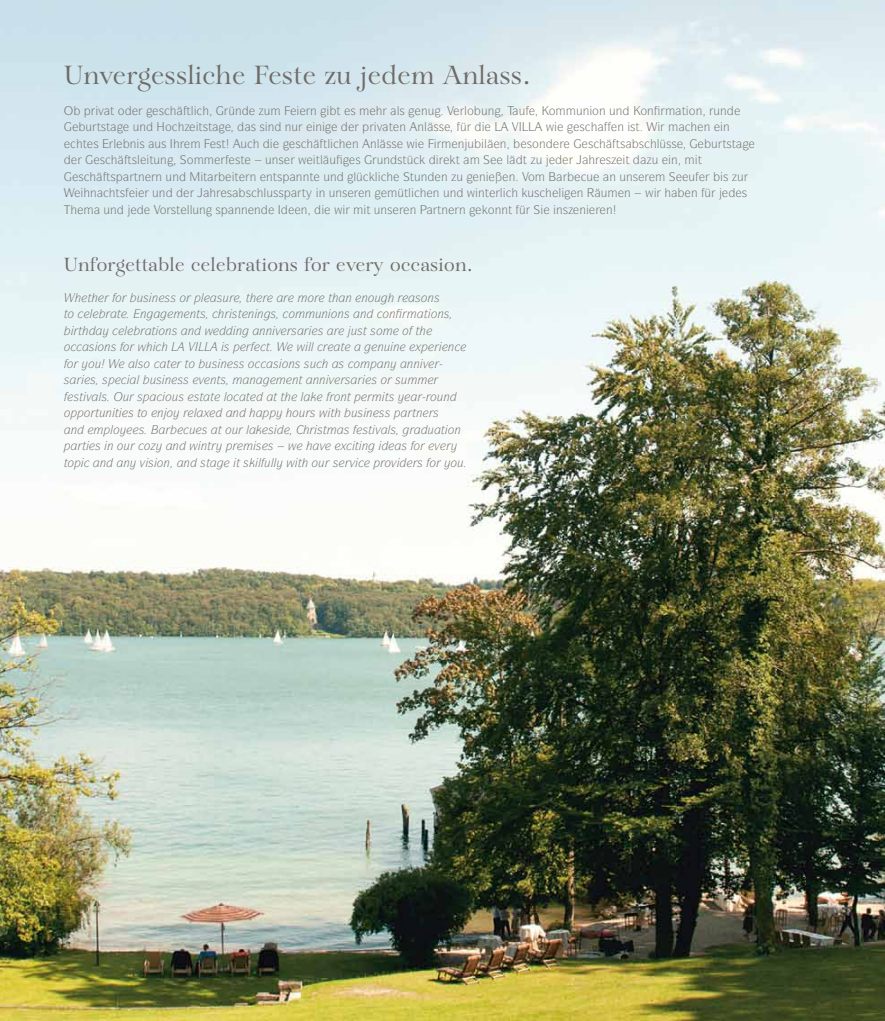
<style>
.page{position:relative;width:885px;height:1021px;background:#fff}
.page>*{position:absolute;margin:0;border:0;box-sizing:border-box;transform-origin:0 0}
.t1{font:27px "Aria Pro";color:#6f6b67}
.t2{font:19.5px "Aria Pro";color:#6f6b67}
.t3{font:italic 12px "Itc Symbol";color:#6f6b67}
.t4{font:12px "Itc Symbol";color:#6f6b67}
</style>
<div class="page">
<img style="left:0;top:0;width:884px;height:1020px">
<svg style="left:356px;top:295px;width:5px;height:7px"></svg>
<svg style="left:353px;top:312px;width:6px;height:6px"></svg>
<svg style="left:390px;top:342px;width:3px;height:9px"></svg>
<svg style="left:400px;top:342px;width:47px;height:11px"></svg>
<svg style="left:455px;top:345px;width:11px;height:6px"></svg>
<svg style="left:102px;top:359px;width:33px;height:9px"></svg>
<svg style="left:154px;top:361px;width:28px;height:7px"></svg>
<svg style="left:199px;top:359px;width:6px;height:9px"></svg>
<svg style="left:218px;top:359px;width:2px;height:9px"></svg>
<svg style="left:227px;top:361px;width:6px;height:7px"></svg>
<svg style="left:255px;top:361px;width:18px;height:7px"></svg>
<svg style="left:279px;top:359px;width:3px;height:9px"></svg>
<svg style="left:64px;top:359px;width:26px;height:25px"></svg>
<svg style="left:108px;top:375px;width:28px;height:11px"></svg>
<svg style="left:143px;top:375px;width:6px;height:9px"></svg>
<svg style="left:162px;top:375px;width:3px;height:9px"></svg>
<svg style="left:172px;top:378px;width:5px;height:6px"></svg>
<svg style="left:193px;top:378px;width:5px;height:6px"></svg>
<svg style="left:204px;top:378px;width:6px;height:6px"></svg>
<svg style="left:233px;top:378px;width:16px;height:6px"></svg>
<svg style="left:256px;top:378px;width:36px;height:8px"></svg>
<svg style="left:64px;top:392px;width:9px;height:9px"></svg>
<svg style="left:83px;top:392px;width:3px;height:9px"></svg>
<svg style="left:92px;top:394px;width:6px;height:7px"></svg>
<svg style="left:188px;top:394px;width:5px;height:7px"></svg>
<svg style="left:204px;top:394px;width:16px;height:7px"></svg>
<svg style="left:450px;top:392px;width:7px;height:9px"></svg>
<svg style="left:70px;top:411px;width:13px;height:8px"></svg>
<svg style="left:91px;top:411px;width:5px;height:6px"></svg>
<svg style="left:173px;top:408px;width:59px;height:11px"></svg>
<svg style="left:240px;top:408px;width:51px;height:11px"></svg>
<svg style="left:107px;top:458px;width:16px;height:9px"></svg>
<svg style="left:130px;top:460px;width:6px;height:9px"></svg>
<svg style="left:145px;top:458px;width:3px;height:9px"></svg>
<svg style="left:154px;top:458px;width:3px;height:9px"></svg>
<svg style="left:170px;top:460px;width:13px;height:8px"></svg>
<svg style="left:191px;top:458px;width:6px;height:9px"></svg>
<svg style="left:210px;top:458px;width:26px;height:11px"></svg>
<svg style="left:249px;top:458px;width:17px;height:9px"></svg>
<svg style="left:277px;top:458px;width:30px;height:11px"></svg>
<svg style="left:325px;top:460px;width:5px;height:7px"></svg>
<svg style="left:426px;top:458px;width:24px;height:11px"></svg>
<svg style="left:64px;top:106px;width:690px;height:110px;background:#e1eff3"></svg>
<div style="left:65px;top:293px;width:280px;height:27px;background:#e7f5f6"></div>
<svg style="left:367px;top:293px;width:64px;height:25px"></svg>
<svg style="left:383px;top:326px;width:49px;height:9px"></svg>
<div style="left:64px;top:326px;width:313px;height:27px;background:#e7f5f6"></div>
<div style="left:306px;top:359px;width:136px;height:25px;background:#eef8f7"></div>
<div style="left:107px;top:392px;width:60px;height:27px;background:#f4f8f7"></div>
<svg style="left:234px;top:392px;width:63px;height:9px"></svg>
<div style="left:304px;top:392px;width:130px;height:27px;background:#f4f8f7"></div>
<svg style="left:63px;top:425px;width:138px;height:27px"></svg>
<svg style="left:211px;top:425px;width:246px;height:27px"></svg>
<svg style="left:65px;top:458px;width:34px;height:11px"></svg>
<svg style="left:339px;top:458px;width:79px;height:11px"></svg>
<h1 class="t1" style="left:64px;top:59px;width:468px">Unvergessliche Feste zu jedem Anlass.</h1>
<p class="t4" style="left:98px;top:103px;width:28px">❖ ▼ □</p>
<p class="t4" style="left:159px;top:103px;width:36px">▲ ▼●</p>
<p class="t4" style="left:310px;top:103px;width:47px">■ ▼ ▲</p>
<p class="t4" style="left:464px;top:103px;width:32px">●□ ◆■</p>
<p class="t4" style="left:576px;top:103px;width:48px">◆■ □■ ◆■</p>
<p class="t4" style="left:681px;top:103px;width:47px">▼ □■ ◆■</p>
<p class="t4" style="left:86px;top:119px;width:26px">◆ ▼▲▼</p>
<p class="t4" style="left:133px;top:119px;width:41px">◆■ ★□</p>
<p class="t4" style="left:198px;top:119px;width:15px">▼▲▼</p>
<p class="t4" style="left:251px;top:119px;width:49px">▲ ▲■ ■◆</p>
<p class="t4" style="left:315px;top:119px;width:8px">■</p>
<p class="t4" style="left:377px;top:119px;width:69px">❖▼■ ■●▲▲</p>
<p class="t4" style="left:617px;top:119px;width:24px">■ ▲▼</p>
<p class="t4" style="left:83px;top:136px;width:85px">▼▲ ● ■▲ ◆▲</p>
<p class="t4" style="left:216px;top:136px;width:32px">▲▼ ◆</p>
<p class="t4" style="left:295px;top:136px;width:36px">▲ ▼●</p>
<p class="t4" style="left:352px;top:136px;width:46px">■ ■● ▲▲</p>
<p class="t4" style="left:458px;top:136px;width:50px">■◆● ■</p>
<p class="t4" style="left:527px;top:136px;width:20px">▲□■</p>
<p class="t4" style="left:588px;top:136px;width:90px">▲ ▼▲ ▲ ●✓▲▲</p>
<p class="t4" style="left:711px;top:136px;width:26px">◆ ▼▲▼</p>
<p class="t4" style="left:100px;top:152px;width:69px">▲ ▼▲● ▼◆■</p>
<p class="t4" style="left:265px;top:152px;width:20px">◆■▲</p>
<p class="t4" style="left:316px;top:152px;width:22px">▼● ◆</p>
<p class="t4" style="left:355px;top:152px;width:60px">▲ ◆■ ▲▼✓</p>
<p class="t4" style="left:506px;top:152px;width:38px">● ▼ ◆</p>
<p class="t4" style="left:78px;top:169px;width:39px">▲ ▼▲</p>
<p class="t4" style="left:134px;top:169px;width:47px">▼■ ■ ◆■</p>
<p class="t4" style="left:203px;top:169px;width:135px">▼ ▼ ■ ■▼▲ ■■▼ ◆■</p>
<p class="t4" style="left:353px;top:169px;width:26px">●✓ ●</p>
<p class="t4" style="left:410px;top:169px;width:55px">▼◆■ ■ ◆</p>
<p class="t4" style="left:479px;top:169px;width:57px">■ ■ □</p>
<p class="t4" style="left:586px;top:169px;width:53px">◆ ■ ◆■▲</p>
<p class="t4" style="left:688px;top:169px;width:57px">◆ ▲ ◆</p>
<p class="t4" style="left:90px;top:185px;width:37px">■ ▼▲</p>
<p class="t4" style="left:227px;top:185px;width:58px">▲ ▲ ●◆▲▲</p>
<p class="t4" style="left:302px;top:185px;width:47px">▼ ■ ◆■▲</p>
<p class="t4" style="left:364px;top:185px;width:48px">■ ✓▼●</p>
<p class="t4" style="left:433px;top:185px;width:25px">■ ◆■</p>
<p class="t4" style="left:478px;top:185px;width:26px">■▼ ●</p>
<p class="t4" style="left:160px;top:202px;width:103px">□ ▲▼ ●●◆■ ▲ ■■ ■</p>
<p class="t4" style="left:301px;top:202px;width:8px">■</p>
<p class="t4" style="left:366px;top:202px;width:28px">▼ ◆■▲</p>
<p class="t4" style="left:409px;top:202px;width:58px">■ ▼■ ■</p>
<p class="t4" style="left:487px;top:202px;width:40px">□■■▼ ✓</p>
<p class="t4" style="left:556px;top:202px;width:31px">■▲ ■</p>
<p class="t4" style="left:606px;top:202px;width:8px">■</p>
<h2 class="t2" style="left:64px;top:253px;width:410px">Unforgettable celebrations for every occasion.</h2>
<p class="t3" style="left:87px;top:290px;width:143px">▼ □ ◆▲■ ▲▲ □ ● ▲◆</p>
<p class="t3" style="left:307px;top:290px;width:75px">□ ▼ ■ ■□◆</p>
<p class="t3" style="left:415px;top:290px;width:26px">▲□■▲</p>
<p class="t3" style="left:140px;top:306px;width:8px">■</p>
<p class="t3" style="left:190px;top:306px;width:18px">■▼▲</p>
<p class="t3" style="left:232px;top:306px;width:65px">▲▼■■ ▲ □</p>
<p class="t3" style="left:315px;top:306px;width:53px">◆■ □■▲ ■</p>
<p class="t3" style="left:424px;top:306px;width:27px">▼ □■▲</p>
<p class="t3" style="left:124px;top:323px;width:71px">● ▼□■▲ ■</p>
<p class="t3" style="left:236px;top:323px;width:63px">■ ■■❖ ▲</p>
<p class="t3" style="left:318px;top:323px;width:66px">▲ ◆▲▼ ▲□</p>
<p class="t3" style="left:64px;top:339px;width:67px">□ ▲□■▲ □</p>
<p class="t3" style="left:377px;top:339px;width:24px">■◆■</p>
<p class="t3" style="left:448px;top:339px;width:8px">■</p>
<p class="t3" style="left:67px;top:356px;width:36px">□ □◆</p>
<p class="t3" style="left:135px;top:356px;width:17px">●▲□</p>
<p class="t3" style="left:166px;top:356px;width:90px">▼ ▼□ ◆▲ ■ ▲▲ □</p>
<p class="t3" style="left:273px;top:356px;width:45px">▲ □■▲ ▲◆</p>
<p class="t3" style="left:384px;top:356px;width:46px">■ ■■❖</p>
<p class="t3" style="left:64px;top:372px;width:46px">▲ ▲ ▲</p>
<p class="t3" style="left:136px;top:372px;width:91px">● ◆▲ ■ ▲▲ ❖ ■▼▲</p>
<p class="t3" style="left:249px;top:372px;width:8px">■</p>
<p class="t3" style="left:292px;top:372px;width:60px">■▼ ■■❖ ▲</p>
<p class="t3" style="left:371px;top:372px;width:38px">▲ □ ▲◆</p>
<p class="t3" style="left:73px;top:389px;width:35px">▲▼❖ ●▲</p>
<p class="t3" style="left:165px;top:389px;width:86px">□◆▲ ▲▼ ▼ ●□ ▼</p>
<p class="t3" style="left:300px;top:389px;width:4px">●</p>
<p class="t3" style="left:334px;top:389px;width:19px">□■▼</p>
<p class="t3" style="left:430px;top:389px;width:21px">□◆■</p>
<p class="t3" style="left:64px;top:405px;width:111px">□ □▼◆■▼ ▲ ▼□ ■□</p>
<p class="t3" style="left:194px;top:405px;width:4px">●</p>
<p class="t3" style="left:232px;top:405px;width:8px">■</p>
<p class="t3" style="left:292px;top:405px;width:44px">□◆ ▲ ▼</p>
<p class="t3" style="left:351px;top:405px;width:41px">◆▲■ ▲▲</p>
<p class="t3" style="left:412px;top:405px;width:28px">▼■ ▲</p>
<p class="t3" style="left:71px;top:422px;width:8px">■</p>
<p class="t3" style="left:189px;top:422px;width:62px">◆ ▲ ▼ □◆ ●</p>
<p class="t3" style="left:344px;top:422px;width:54px">▲ ▲▼❖ ●▲</p>
<p class="t3" style="left:427px;top:422px;width:35px">◆ ▼□■</p>
<p class="t3" style="left:82px;top:438px;width:70px">▼ ▲ ■ □◆ □</p>
<p class="t3" style="left:172px;top:438px;width:40px">■ ■▼</p>
<p class="t3" style="left:401px;top:438px;width:40px">▲ □ ❖</p>
<p class="t3" style="left:100px;top:455px;width:112px">■ ■ ❖▲□■ ■ ▲▼</p>
<p class="t3" style="left:236px;top:455px;width:42px">▼ ▲ ●◆●●</p>
<p class="t3" style="left:298px;top:455px;width:59px">▼ □◆ ▲ ❖</p>
<p class="t3" style="left:417px;top:455px;width:48px">▲ □ □◆</p>
</div>
